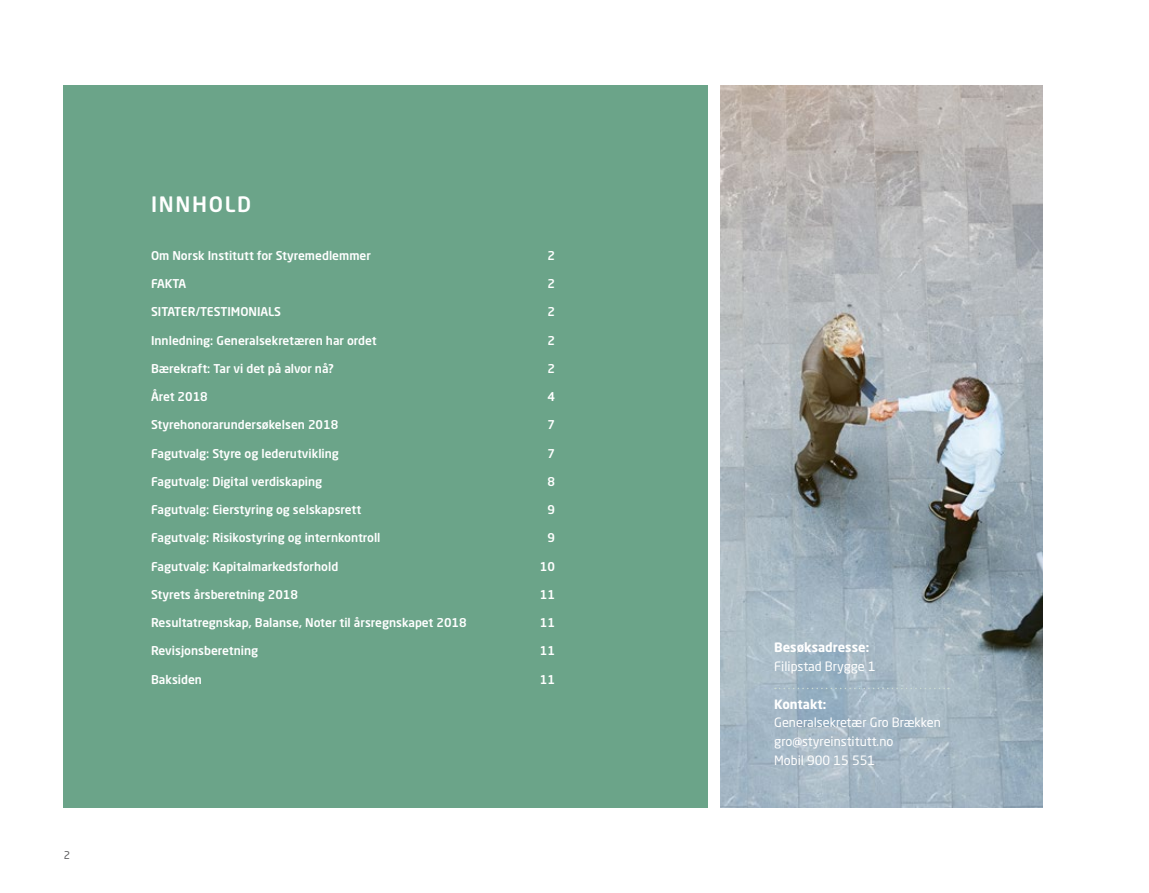
<style>
.page{position:relative;width:1149px;height:893px;background:#fff}
.page>*{position:absolute;margin:0;border:0;box-sizing:border-box;transform-origin:0 0}
.t1{font:500 21px "Neo Sans Std";letter-spacing:.08em;color:#fff}
.t2{font:12.75px/18.8px "Neo Sans Std";color:#fff}
.t3{font:700 12.75px "Neo Sans Std";color:#fff}
.t4{font:500 12px "Neo Sans Std";color:#fff}
.t5{font:10.5px "Neo Sans Std";color:#58595b}
</style>
<div class="page">
<img style="left:720px;top:85px;width:322px;height:723px">
<div style="left:64px;top:85px;width:643px;height:723px;background:#6ba489"></div>
<svg style="left:774px;top:688px;width:174px;height:1px"></svg>
<p class="t5" style="left:64px;top:848px;width:8px">2</p>
<h1 class="t1" style="left:151px;top:191px;width:102px">INNHOLD</h1>
<p class="t4" style="left:151px;top:248px;width:221px">Om Norsk Institutt for Styremedlemmer</p>
<p class="t4" style="left:547px;top:248px;width:9px">2</p>
<p class="t4" style="left:151px;top:276px;width:37px">FAKTA</p>
<p class="t4" style="left:547px;top:276px;width:9px">2</p>
<p class="t4" style="left:151px;top:304px;width:131px">SITATER/TESTIMONIALS</p>
<p class="t4" style="left:547px;top:304px;width:9px">2</p>
<p class="t4" style="left:151px;top:333px;width:227px">Innledning: Generalsekretæren har ordet</p>
<p class="t4" style="left:547px;top:333px;width:9px">2</p>
<p class="t4" style="left:151px;top:361px;width:184px">Bærekraft: Tar vi det på alvor nå?</p>
<p class="t4" style="left:547px;top:361px;width:9px">2</p>
<p class="t4" style="left:151px;top:389px;width:58px">Året 2018</p>
<p class="t4" style="left:547px;top:389px;width:9px">4</p>
<p class="t4" style="left:151px;top:417px;width:189px">Styrehonorarundersøkelsen 2018</p>
<p class="t4" style="left:547px;top:417px;width:9px">7</p>
<p class="t4" style="left:151px;top:446px;width:189px">Fagutvalg: Styre og lederutvikling</p>
<p class="t4" style="left:547px;top:446px;width:9px">7</p>
<p class="t4" style="left:151px;top:474px;width:173px">Fagutvalg: Digital verdiskaping</p>
<p class="t4" style="left:547px;top:474px;width:9px">8</p>
<p class="t4" style="left:151px;top:502px;width:212px">Fagutvalg: Eierstyring og selskapsrett</p>
<p class="t4" style="left:547px;top:502px;width:9px">9</p>
<p class="t4" style="left:151px;top:530px;width:231px">Fagutvalg: Risikostyring og internkontroll</p>
<p class="t4" style="left:547px;top:530px;width:9px">9</p>
<p class="t4" style="left:151px;top:559px;width:189px">Fagutvalg: Kapitalmarkedsforhold</p>
<p class="t4" style="left:539px;top:559px;width:17px">10</p>
<p class="t4" style="left:151px;top:587px;width:148px">Styrets årsberetning 2018</p>
<p class="t4" style="left:539px;top:587px;width:17px">11</p>
<p class="t4" style="left:151px;top:615px;width:317px">Resultatregnskap, Balanse, Noter til årsregnskapet 2018</p>
<p class="t4" style="left:539px;top:615px;width:17px">11</p>
<p class="t4" style="left:151px;top:643px;width:109px">Revisjonsberetning</p>
<p class="t4" style="left:539px;top:643px;width:17px">11</p>
<p class="t4" style="left:151px;top:672px;width:52px">Baksiden</p>
<p class="t4" style="left:539px;top:672px;width:17px">11</p>
<p class="t3" style="left:774px;top:640px;width:96px">Besøksadresse:</p>
<p class="t2" style="left:774px;top:657px;width:103px">Filipstad Brygge 1</p>
<p class="t3" style="left:774px;top:696px;width:54px">Kontakt:</p>
<p class="t2" style="left:774px;top:713px;width:168px">Generalsekretær Gro Brækken gro@styreinstitutt.no<br>Mobil 900 15 551</p>
</div>
